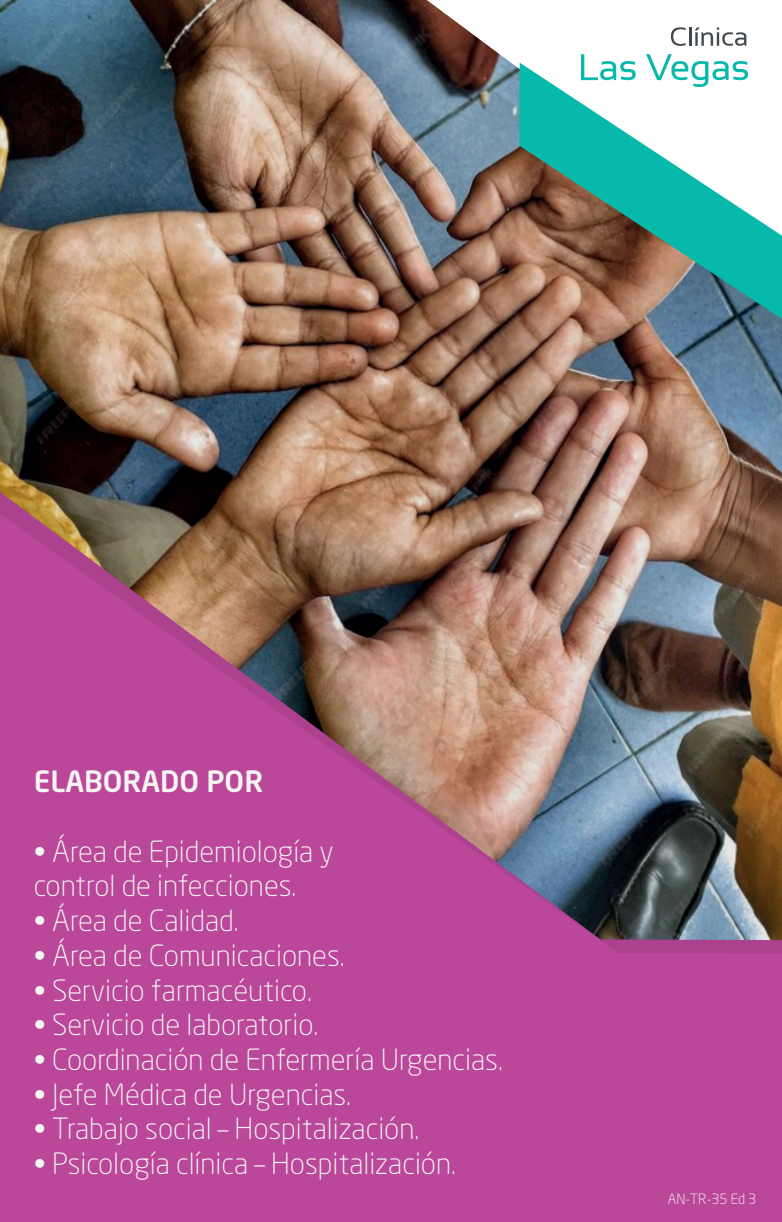
<style>
.page{position:relative;width:782px;height:1222px;background:#fff}
.page>*{position:absolute;margin:0;border:0;box-sizing:border-box;transform-origin:0 0}
.t1{font:300 29px/34.8px "Neo Sans Std";color:#f4f5f2}
.t2{font:500 29px "Neo Sans Std";color:#f4f5f2}
.t3{font:300 14px "Neo Sans Pro";color:#fbfbfc}
</style>
<div class="page">
<div style="left:0;top:954px;width:782px;height:268px;background:#bb479b"></div>
<img style="left:0;top:0;width:782px;height:954px">
<svg style="left:519px;top:63px;width:263px;height:256px"></svg>
<svg style="left:671px;top:27px;width:75px;height:19px"></svg>
<svg style="left:581px;top:54px;width:54px;height:26px"></svg>
<svg style="left:646px;top:54px;width:102px;height:33px"></svg>
<p class="t2" style="left:34px;top:763px;width:231px">ELABORADO POR</p>
<p class="t1" style="left:34px;top:833px;width:301px">• Área de Epidemiología y control de infecciones.</p>
<p class="t1" style="left:34px;top:903px;width:206px">• Área de Calidad.</p>
<p class="t1" style="left:34px;top:937px;width:312px">• Área de Comunicaciones.</p>
<p class="t1" style="left:34px;top:972px;width:279px">• Servicio farmacéutico.</p>
<p class="t1" style="left:34px;top:1007px;width:286px">• Servicio de laboratorio.</p>
<p class="t1" style="left:34px;top:1041px;width:470px">• Coordinación de Enfermería Urgencias.</p>
<p class="t1" style="left:34px;top:1076px;width:319px">• Jefe Médica de Urgencias.</p>
<p class="t1" style="left:34px;top:1111px;width:387px">• Trabajo social – Hospitalización.</p>
<p class="t1" style="left:34px;top:1146px;width:423px">• Psicología clínica – Hospitalización.</p>
<p class="t3" style="left:667px;top:1190px;width:90px">AN-TR-35 Ed 3</p>
</div>
